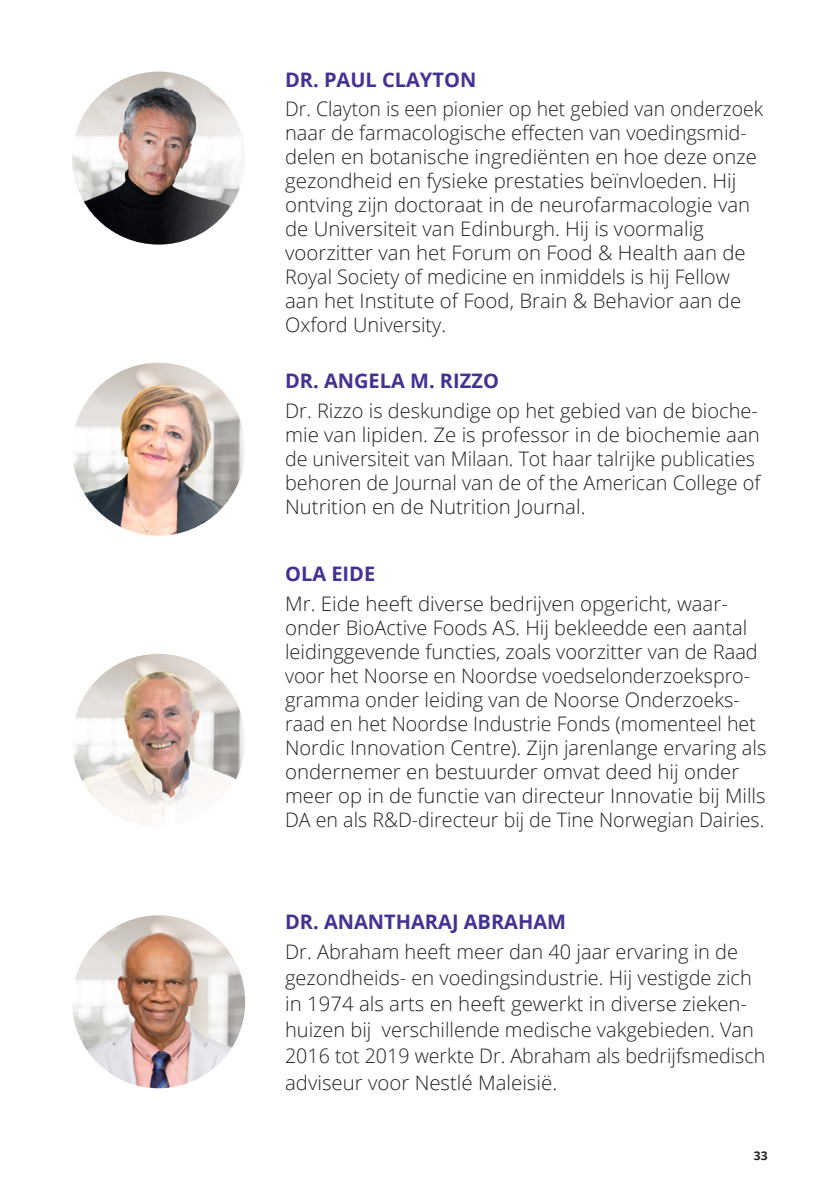
<style>
.page{position:relative;width:840px;height:1191px;background:#fff}
.page>*{position:absolute;margin:0;border:0;box-sizing:border-box;transform-origin:0 0}
.Regular_text{font:300 20px/24px "Open Sans";color:#231f20}
.t1{font:700 20px "Open Sans";color:#443193}
.t2{font:700 12px "Open Sans";color:#231f20}
</style>
<div class="page">
<img style="left:72px;top:72px;width:173px;height:173px;border-radius:86px">
<img style="left:72px;top:363px;width:173px;height:172px;border-radius:86px">
<img style="left:72px;top:654px;width:173px;height:172px;border-radius:86px">
<img style="left:72px;top:915px;width:173px;height:173px;border-radius:86px">
<p class="t1" style="left:285px;top:66px;width:192px">DR. PAUL CLAYTON</p>
<p class="Regular_text" style="left:285px;top:96px;width:479px">Dr. Clayton is een pionier op het gebied van onderzoek naar de farmacologische effecten van voedingsmid&shy;delen en botanische ingrediënten en hoe deze onze gezondheid en fysieke prestaties beïnvloeden. Hij ontving zijn doctoraat in de neurofarmacologie van de Universiteit van Edinburgh. Hij is voormalig voorzitter van het Forum on Food &amp; Health aan de Royal Society of medicine en inmiddels is hij Fellow aan het Institute of Food, Brain &amp; Behavior aan de Oxford University.</p>
<p class="t1" style="left:285px;top:367px;width:215px">DR. ANGELA M. RIZZO</p>
<p class="Regular_text" style="left:285px;top:398px;width:476px">Dr. Rizzo is deskundige op het gebied van de bioche&shy;mie van lipiden. Ze is professor in de biochemie aan de universiteit van Milaan. Tot haar talrijke publicaties behoren de Journal van de of the American College of Nutrition en de Nutrition Journal.</p>
<p class="t1" style="left:285px;top:559px;width:92px">OLA EIDE</p>
<p class="Regular_text" style="left:285px;top:591px;width:482px">Mr. Eide heeft diverse bedrijven opgericht, waar&shy;onder BioActive Foods AS. Hij bekleedde een aantal leidinggevende functies, zoals voorzitter van de Raad voor het Noorse en Noordse voedselonderzoekspro&shy;gramma onder leiding van de Noorse Onderzoeks&shy;raad en het Noordse Industrie Fonds (momenteel het Nordic Innovation Centre). Zijn jarenlange ervaring als ondernemer en bestuurder omvat deed hij onder meer op in de functie van directeur Innovatie bij Mills DA en als R&amp;D-directeur bij de Tine Norwegian Dairies.</p>
<p class="t1" style="left:285px;top:908px;width:282px">DR. ANANTHARAJ ABRAHAM</p>
<p class="Regular_text" style="left:285px;top:938px;width:481px;line-height:26px">Dr. Abraham heeft meer dan 40 jaar ervaring in de gezondheids- en voedingsindustrie. Hij vestigde zich in 1974 als arts en heeft gewerkt in diverse zieken&shy;huizen bij verschillende medische vakgebieden. Van 2016 tot 2019 werkte Dr. Abraham als bedrijfsmedisch adviseur voor Nestlé Maleisië.</p>
<p class="t2" style="left:753px;top:1147px;width:15px">33</p>
</div>
